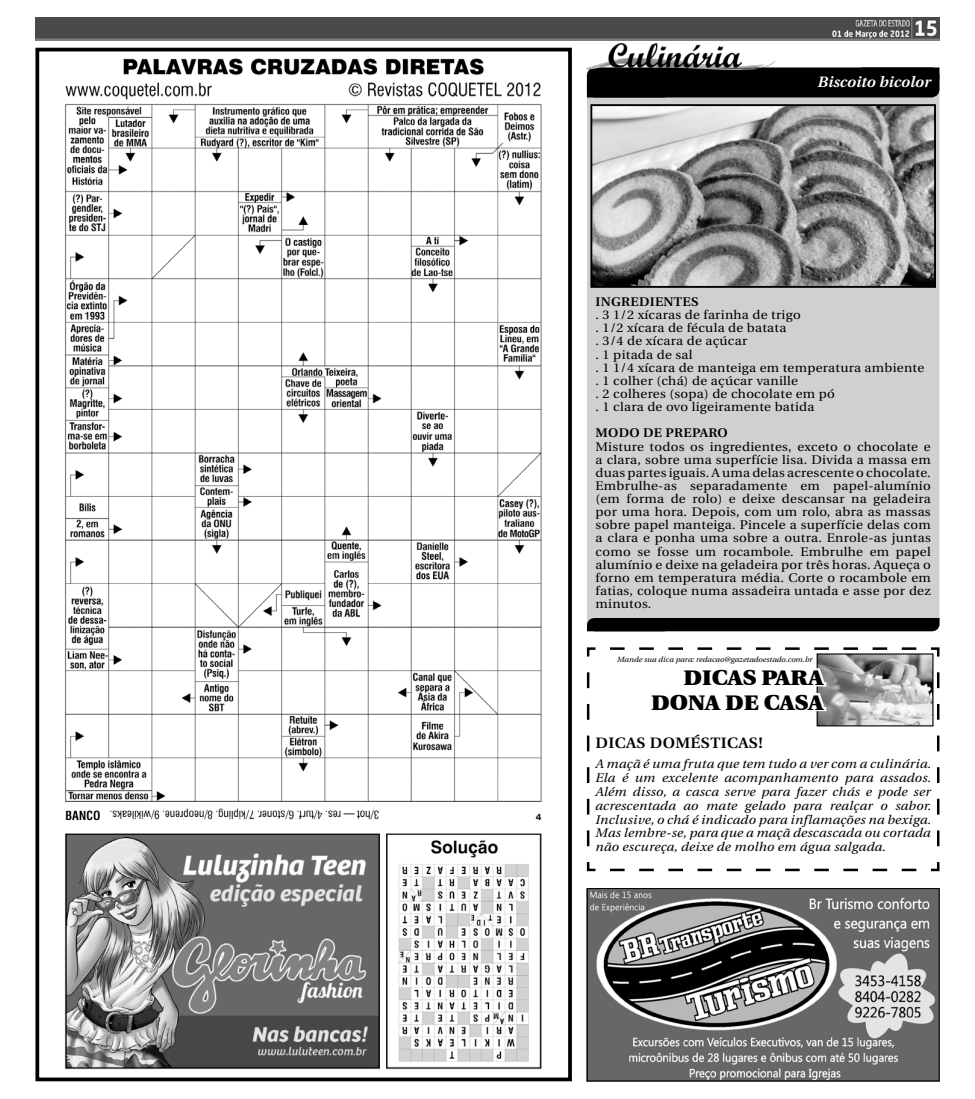
<style>
.page{position:relative;width:975px;height:1099px;background:#fff}
.page>*{position:absolute;margin:0;border:0;box-sizing:border-box;transform-origin:0 0}
.t1{font:900 21.62px "Utopia";color:#000;scale:1.07 1}
.t2{font:600 15px "Utopia";letter-spacing:.02em;color:#000;scale:1.07 1}
.t3{font:italic 600 15px "Utopia";color:#fff;scale:1.07 1}
.t4{font:12.5px/13.1px "Utopia";letter-spacing:.02em;color:#000;scale:1.07 1}
.t5{font:italic 12.5px/13.8px "Utopia";letter-spacing:.02em;color:#000;text-align:justify;scale:1.07 1}
.t6{font:600 12.5px "Utopia";letter-spacing:.02em;color:#000;scale:1.07 1}
.t7{font:italic 7.5px "Utopia";color:#000;scale:1.07 1}
</style>
<div class="page">
<img style="left:35px;top:18px;width:904px;height:22px">
<svg style="left:586px;top:647px;width:354px;height:225px"></svg>
<img style="left:589px;top:890px;width:348px;height:189px">
<div style="left:587px;top:888px;width:352px;height:193px;border:1px solid #000"></div>
<div style="left:587px;top:79px;width:352px;height:546px;background:#cfd0d2"></div>
<div style="left:588px;top:69px;width:350px;height:27px;background:#000;border-radius:7px"></div>
<div style="left:587px;top:67px;width:352px;height:30px;border:2px solid #000;border-radius:7px"></div>
<div style="left:862px;top:69px;width:76px;height:9px;background:#000"></div>
<div style="left:861px;top:67px;width:78px;height:12px;border:2px solid #000"></div>
<div style="left:588px;top:87px;width:76px;height:9px;background:#000"></div>
<div style="left:587px;top:85px;width:78px;height:12px;border:2px solid #000"></div>
<img style="left:587px;top:44px;width:187px;height:25px">
<img style="left:593px;top:107px;width:339px;height:178px">
<div style="left:590px;top:104px;width:345px;height:184px;border:2px solid #000"></div>
<svg style="left:587px;top:616px;width:353px;height:16px;background:#2b2b2b"></svg>
<div style="left:587px;top:626px;width:78px;height:5px;border:2px solid #000"></div>
<div style="left:861px;top:618px;width:78px;height:5px;border:2px solid #000"></div>
<img style="left:65px;top:58px;width:477px;height:1011px">
<div style="left:35px;top:48px;width:537px;height:1033px;border:4px solid #000"></div>
<p class="t3" style="left:817px;top:74px;width:107px">Biscoito bicolor</p>
<p class="t6" style="left:595px;top:295px;width:98px">INGREDIENTES</p>
<p class="t4" style="left:595px;top:308px;width:309px">. 3 1/2 xícaras de farinha de trigo<br>. 1/2 xícara de fécula de batata<br>. 3/4 de xícara de açúcar<br>. 1 pitada de sal<br>. 1 1/4 xícara de manteiga em temperatura ambiente . 1 colher (chá) de açúcar vanille<br>. 2 colheres (sopa) de chocolate em pó<br>. 1 clara de ovo ligeiramente batida</p>
<p class="t6" style="left:595px;top:426px;width:125px">MODO DE PREPARO</p>
<p class="t4" style="left:595px;top:440px;width:315px;text-align:justify">Misture todos os ingredientes, exceto o chocolate e a clara, sobre uma superfície lisa. Divida a massa em duas partes iguais. A uma delas acrescente o chocolate.<br>Embrulhe-as separadamente em papel-alumínio (em forma de rolo) e deixe descansar na geladeira por uma hora. Depois, com um rolo, abra as massas sobre papel manteiga. Pincele a superfície delas com a clara e ponha uma sobre a outra. Enrole-as juntas como se fosse um rocambole. Embrulhe em papel alumínio e deixe na geladeira por três horas. Aqueça o forno em temperatura média. Corte o rocambole em fatias, coloque numa assadeira untada e asse por dez minutos.</p>
<p class="t7" style="left:617px;top:655px;width:184px">Mande sua dica para: redacao@gazetadoestado.com.br</p>
<h1 class="t1" style="left:683px;top:665px;width:132px">DI CAS PARA</h1>
<h1 class="t1" style="left:651px;top:689px;width:18px">DON</h1>
<h1 class="t1" style="left:705px;top:689px;width:112px">A DE CASA</h1>
<p class="t2" style="left:595px;top:735px;width:158px">DICAS DOMÉSTICAS!</p>
<p class="t5" style="left:595px;top:757px;width:315px">A maçã é uma fruta que tem tudo a ver com a culinária.<br>Ela é um excelente acompanhamento para assados.<br>Além disso, a casca serve para fazer chás e pode ser acrescentada ao mate gelado para realçar o sabor.<br>Inclusive, o chá é indicado para inflamações na bexiga.<br>Mas lembre-se, para que a maçã descascada ou cortada não escureça, deixe de molho em água salgada.</p>
</div>
